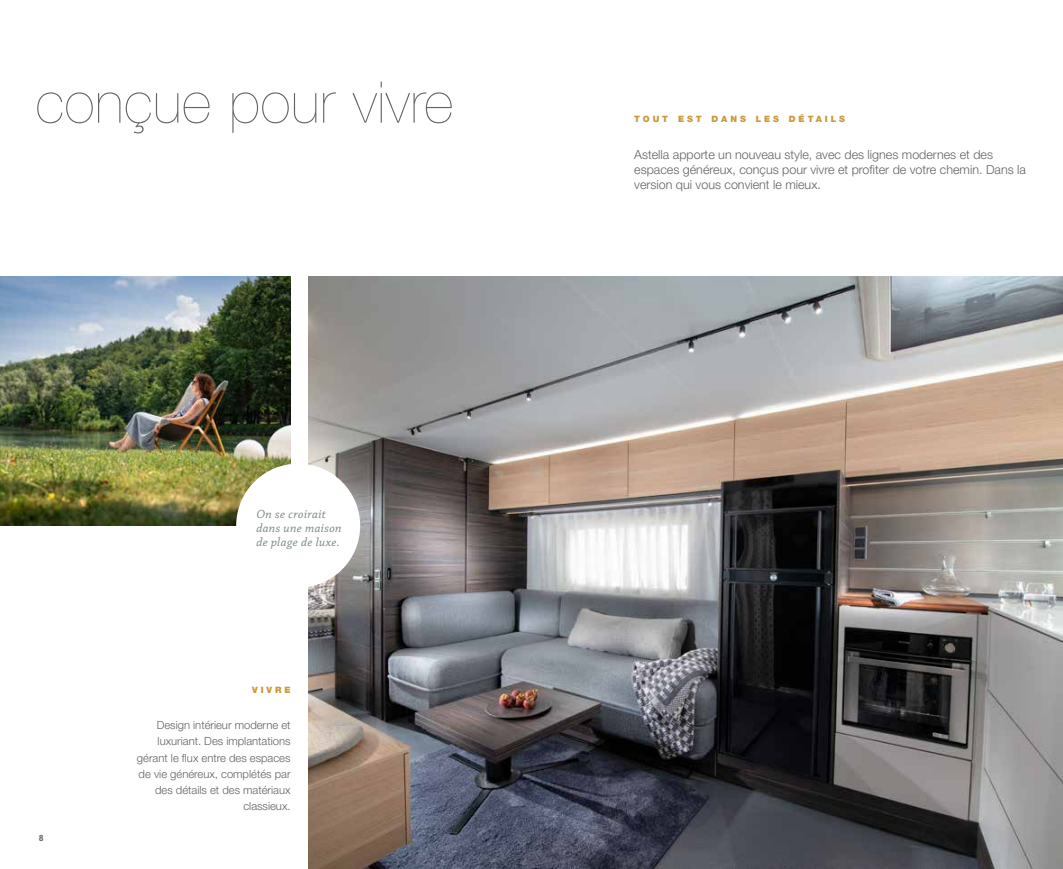
<style>
.page{position:relative;width:1063px;height:869px;background:#fff}
.page>*{position:absolute;margin:0;border:0;box-sizing:border-box;transform-origin:0 0}
.t1{font:200 57.5px "Helvetica Neue LT Pro";letter-spacing:.01em;color:#646363}
.t2{font:300 12.5px/15px "Helvetica Neue LT Pro";color:#646363}
.t3{font:italic 12.5px/13.8px "Chaparral Pro";letter-spacing:.03em;color:#78887f}
.t4{font:300 11.25px/16.2px "Helvetica Neue LT Pro";color:#646363;text-align:right}
.t5{font:900 8.75px "Helvetica Neue LT Pro";letter-spacing:.33em;color:#ca9a3e}
.t6{font:700 condensed 8.75px "Helvetica Neue LT Pro";color:#646363}
</style>
<div class="page">
<img style="left:0;top:276px;width:291px;height:249px">
<img style="left:308px;top:276px;width:755px;height:592px">
<div style="left:236px;top:463px;width:124px;height:124px;background:#fff;border-radius:50%"></div>
<h1 class="t1" style="left:35px;top:69px;width:419px">conçue pour vivre</h1>
<p class="t3" style="left:256px;top:507px;width:87px">On se croirait dans une maison de plage de luxe.</p>
<p class="t6" style="left:39px;top:832px;width:6px">8</p>
<p class="t5" style="left:252px;top:684px;width:40px">VIVRE</p>
<p class="t4" style="left:137px;top:716px;width:155px">Design intérieur moderne et luxuriant. Des implantations gérant le flux entre des espaces de vie généreux, complétés par des détails et des matériaux classieux.</p>
<p class="t5" style="left:634px;top:113px;width:212px">TOUT EST DANS LES DÉTAILS</p>
<p class="t2" style="left:634px;top:146px;width:393px">Astella apporte un nouveau style, avec des lignes modernes et des espaces généreux, conçus pour vivre et profiter de votre chemin. Dans la version qui vous convient le mieux.</p>
</div>
